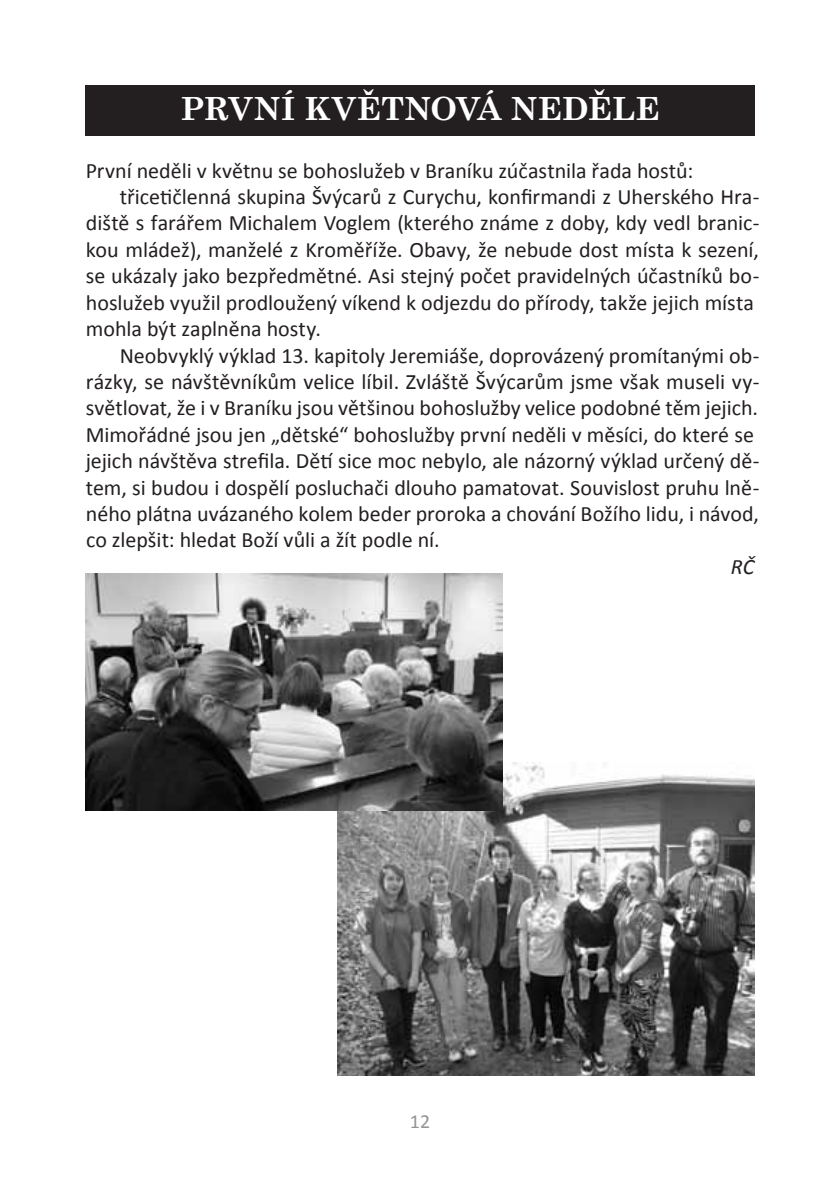
<style>
.page{position:relative;width:840px;height:1191px;background:#fff}
.page>*{position:absolute;margin:0;border:0;box-sizing:border-box;transform-origin:0 0}
.NADPIS_článku__v_čer{font:700 32px "Century Schoolbook";letter-spacing:-.005em;color:#fff}
.Odstavec_po_nadpisu{font:22px/26.4px "Calibri";color:#231f20}
.t1{font:italic 22px "Calibri";color:#231f20}
.t2{font:20px "Calibri";color:#939598}
</style>
<div class="page">
<div style="left:85px;top:85px;width:669px;height:51px;background:#231f20"></div>
<img style="left:337px;top:763px;width:417px;height:312px">
<img style="left:85px;top:574px;width:417px;height:236px">
<p class="NADPIS_článku__v_čer" style="left:180px;top:84px;width:481px">PRVNÍ KVĚTNOVÁ NEDĚLE</p>
<p class="Odstavec_po_nadpisu" style="left:86px;top:157px;width:609px">První neděli v květnu se bohoslužeb v Braníku zúčastnila řada hostů:</p>
<p class="Odstavec_po_nadpisu" style="left:86px;top:184px;width:674px;text-indent:34px">třicetičlenná skupina Švýcarů z Curychu, konfirmandi z Uherského Hra&shy;diště s farářem Michalem Voglem (kterého známe z doby, kdy vedl branic&shy;kou mládež), manželé z Kroměříže. Obavy, že nebude dost místa k sezení, se ukázaly jako bezpředmětné. Asi stejný počet pravidelných účastníků bo&shy;hoslužeb využil prodloužený víkend k odjezdu do přírody, takže jejich místa mohla být zaplněna hosty.</p>
<p class="Odstavec_po_nadpisu" style="left:86px;top:342px;width:675px;text-indent:34px">Neobvyklý výklad 13. kapitoly Jeremiáše, doprovázený promítanými ob&shy;rázky, se návštěvníkům velice líbil. Zvláště Švýcarům jsme však museli vy&shy;světlovat, že i v Braníku jsou většinou bohoslužby velice podobné těm jejich.<br>Mimořádné jsou jen „dětské“ bohoslužby první neděli v měsíci, do které se jejich návštěva strefila. Dětí sice moc nebylo, ale názorný výklad určený dě&shy;tem, si budou i dospělí posluchači dlouho pamatovat. Souvislost pruhu lně&shy;ného plátna uvázaného kolem beder proroka a chování Božího lidu, i návod, co zlepšit: hledat Boží vůli a žít podle ní.</p>
<p class="t1" style="left:730px;top:551px;width:25px">RČ</p>
<p class="t2" style="left:409px;top:1109px;width:22px">12</p>
</div>
